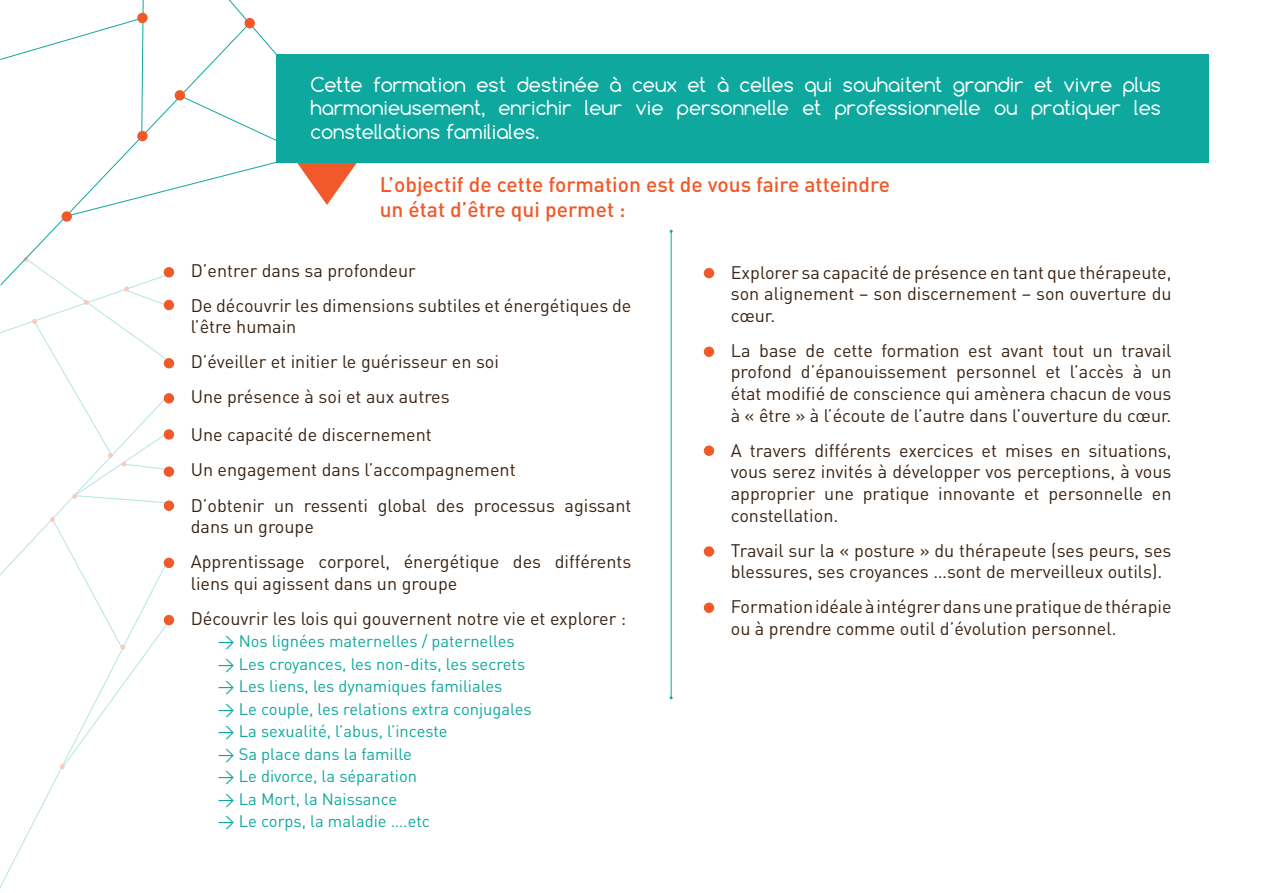
<style>
.page{position:relative;width:1263px;height:893px;background:#fff}
.page>*{position:absolute;margin:0;border:0;box-sizing:border-box;transform-origin:0 0}
.t1{font:500 21px "DIN";color:#f1592a}
.t2{font:19.5px/23.4px "Comfortaa";color:#fff;text-align:justify}
.t3{font:18px/21.6px "DIN";color:#3a2312}
.t4{font:16.5px "DIN";color:#0fa89e}
</style>
<div class="page">
<svg style="left:0;top:286px;width:170px;height:483px"></svg>
<svg style="left:297px;top:162px;width:60px;height:43px"></svg>
<div style="left:276px;top:54px;width:933px;height:108px;background:#0fa89e"></div>
<svg style="left:228px;top:0;width:49px;height:55px"></svg>
<svg style="left:0;top:22px;width:251px;height:264px"></svg>
<svg style="left:0;top:0;width:145px;height:137px"></svg>
<svg style="left:179px;top:95px;width:97px;height:51px"></svg>
<svg style="left:66px;top:161px;width:211px;height:56px"></svg>
<div style="left:137px;top:13px;width:11px;height:10px;background:#f1592a;border-radius:50%"></div>
<div style="left:137px;top:131px;width:11px;height:10px;background:#f1592a;border-radius:50%"></div>
<div style="left:62px;top:211px;width:10px;height:11px;background:#f1592a;border-radius:50%"></div>
<div style="left:175px;top:90px;width:10px;height:11px;background:#f1592a;border-radius:50%"></div>
<div style="left:245px;top:18px;width:10px;height:10px;background:#f1592a;border-radius:50%"></div>
<div style="left:164px;top:267px;width:10px;height:10px;background:#f1592a;border-radius:50%"></div>
<div style="left:164px;top:300px;width:10px;height:10px;background:#f1592a;border-radius:50%"></div>
<div style="left:164px;top:358px;width:10px;height:10px;background:#f1592a;border-radius:50%"></div>
<div style="left:164px;top:393px;width:10px;height:11px;background:#f1592a;border-radius:50%"></div>
<div style="left:164px;top:429px;width:10px;height:11px;background:#f1592a;border-radius:50%"></div>
<div style="left:164px;top:466px;width:10px;height:11px;background:#f1592a;border-radius:50%"></div>
<div style="left:164px;top:500px;width:10px;height:11px;background:#f1592a;border-radius:50%"></div>
<div style="left:164px;top:558px;width:10px;height:10px;background:#f1592a;border-radius:50%"></div>
<div style="left:164px;top:615px;width:10px;height:10px;background:#f1592a;border-radius:50%"></div>
<div style="left:704px;top:268px;width:10px;height:10px;background:#f1592a;border-radius:50%"></div>
<div style="left:704px;top:347px;width:10px;height:10px;background:#f1592a;border-radius:50%"></div>
<div style="left:704px;top:446px;width:10px;height:10px;background:#f1592a;border-radius:50%"></div>
<div style="left:704px;top:546px;width:10px;height:11px;background:#f1592a;border-radius:50%"></div>
<div style="left:704px;top:603px;width:10px;height:10px;background:#f1592a;border-radius:50%"></div>
<hr style="left:671px;top:231px;width:1px;height:467px;background:#0fa89e">
<p class="t2" style="left:310px;top:72px;width:852px">Cette formation est destinée à ceux et à celles qui souhaitent grandir et vivre plus harmonieusement, enrichir leur vie personnelle et professionnelle ou pratiquer les constellations familiales.</p>
<p class="t1" style="left:380px;top:171px;width:512px">L’objectif de cette formation est de vous faire atteindre</p>
<p class="t1" style="left:380px;top:196px;width:247px">un état d’être qui permet :</p>
<p class="t3" style="left:164px;top:259px;width:254px">• D’entrer dans sa profondeur</p>
<p class="t3" style="left:191px;top:294px;width:442px;text-indent:-27px">• De découvrir les dimensions subtiles et énergétiques de l’être humain</p>
<p class="t3" style="left:164px;top:351px;width:337px">• D’éveiller et initier le guérisseur en soi</p>
<p class="t3" style="left:164px;top:386px;width:288px">• Une présence à soi et aux autres</p>
<p class="t3" style="left:164px;top:424px;width:270px">• Une capacité de discernement</p>
<p class="t3" style="left:164px;top:459px;width:353px">• Un engagement dans l’accompagnement</p>
<p class="t3" style="left:191px;top:494px;width:442px;text-indent:-27px">• D’obtenir un ressenti global des processus agissant dans un groupe</p>
<p class="t3" style="left:191px;top:551px;width:442px;text-indent:-27px">• Apprentissage corporel, énergétique des différents liens qui agissent dans un groupe</p>
<p class="t3" style="left:164px;top:607px;width:464px">• Découvrir les lois qui gouvernent notre vie et explorer :</p>
<p class="t4" style="left:218px;top:631px;width:298px">&gt; Nos lignées maternelles / paternelles</p>
<p class="t4" style="left:218px;top:654px;width:309px">&gt; Les croyances, les non-dits, les secrets</p>
<p class="t4" style="left:218px;top:676px;width:286px">&gt; Les liens, les dynamiques familiales</p>
<p class="t4" style="left:218px;top:699px;width:315px">&gt; Le couple, les relations extra conjugales</p>
<p class="t4" style="left:218px;top:721px;width:231px">&gt; La sexualité, l’abus, l’inceste</p>
<p class="t4" style="left:218px;top:744px;width:196px">&gt; Sa place dans la famille</p>
<p class="t4" style="left:218px;top:766px;width:201px">&gt; Le divorce, la séparation</p>
<p class="t4" style="left:218px;top:789px;width:181px">&gt; La Mort, la Naissance</p>
<p class="t4" style="left:218px;top:811px;width:214px">&gt; Le corps, la maladie ….etc</p>
<p class="t3" style="left:731px;top:261px;width:442px;text-align:justify;text-indent:-27px">• Explorer sa capacité de présence en tant que thérapeute, son alignement – son discernement – son ouverture du cœur.</p>
<p class="t3" style="left:731px;top:339px;width:442px;text-align:justify;text-indent:-27px">• La base de cette formation est avant tout un travail profond d’épanouissement personnel et l’accès à un état modifié de conscience qui amènera chacun de vous à « être » à l’écoute de l’autre dans l’ouverture du cœur.</p>
<p class="t3" style="left:731px;top:439px;width:442px;text-align:justify;text-indent:-27px">• A travers différents exercices et mises en situations, vous serez invités à développer vos perceptions, à vous approprier une pratique innovante et personnelle en constellation.</p>
<p class="t3" style="left:731px;top:539px;width:442px;text-indent:-27px">• Travail sur la « posture » du thérapeute (ses peurs, ses blessures, ses croyances …sont de merveilleux outils).</p>
<p class="t3" style="left:731px;top:596px;width:442px;text-indent:-27px">• Formationidéaleàintégrerdansunepratiquedethérapie ou à prendre comme outil d’évolution personnel.</p>
</div>
